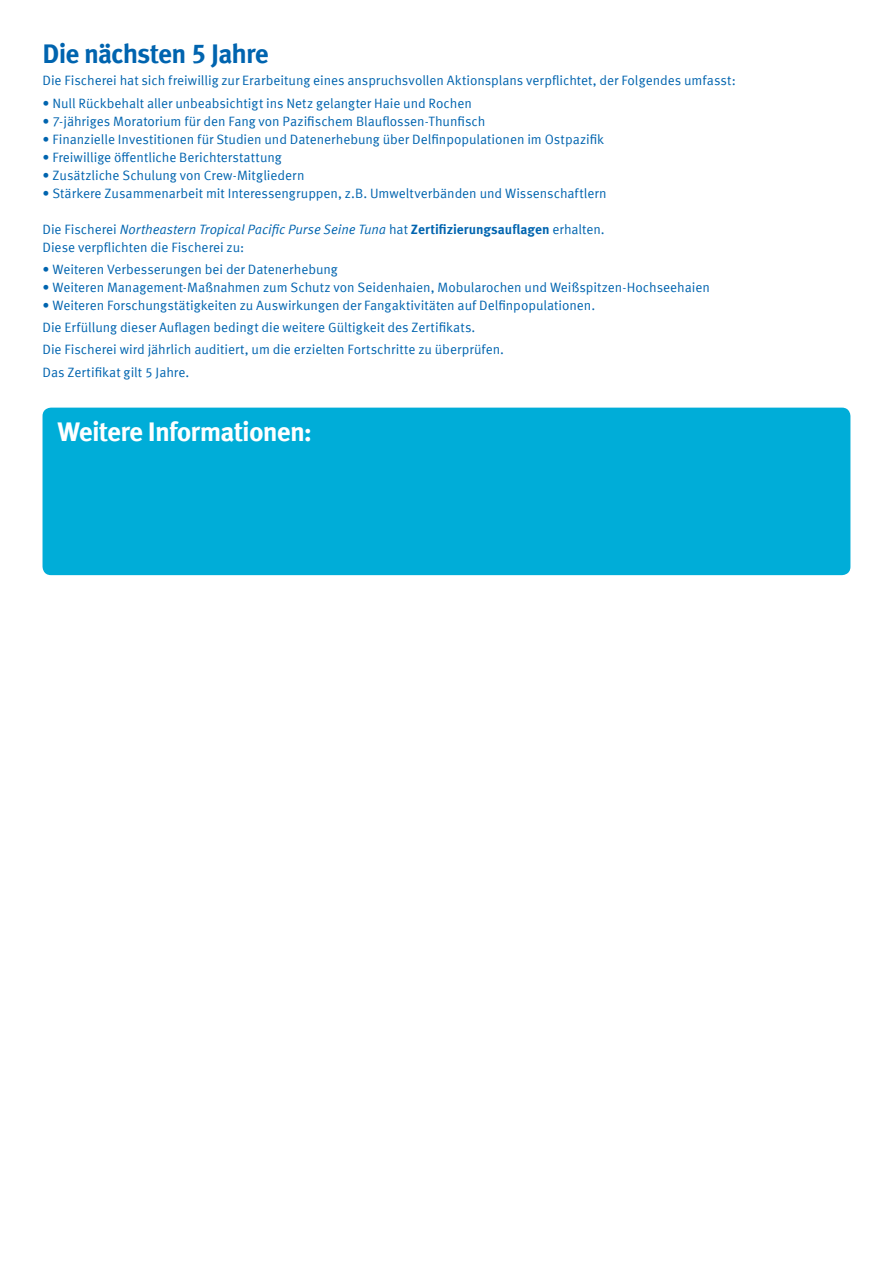
<style>
.page{position:relative;width:893px;height:1263px;background:#fff}
.page>*{position:absolute;margin:0;border:0;box-sizing:border-box;transform-origin:0 0}
.t1{font:700 27px "Meta Offc Pro";letter-spacing:-.035em;color:#fff}
.t2{font:700 27px "Meta Offc Pro";letter-spacing:-.035em;color:#0064af}
.t3{font:13.5px/22.2px "Meta Offc Pro Norm";letter-spacing:-.005em;color:#0064af}
.t4{font:13.5px "Meta Offc Pro Norm Ita";letter-spacing:-.005em;color:#0064af}
.s1{font-family:"Meta Offc Pro Norm"}
.s2{font-family:"Meta Offc Pro";font-weight:700}
</style>
<div class="page">
<div style="left:43px;top:408px;width:807px;height:167px;background:#00add8;border-radius:9px"></div>
<h1 class="t2" style="left:43px;top:33px;width:228px">Die nächsten 5 Jahre</h1>
<p class="t3" style="left:43px;top:69px;width:695px">Die Fischerei hat sich freiwillig zur Erarbeitung eines anspruchsvollen Aktionsplans verpflichtet, der Folgendes umfasst:</p>
<p class="t3" style="left:43px;top:91px;width:431px">• Null Rückbehalt aller unbeabsichtigt ins Netz gelangter Haie und Rochen</p>
<p class="t3" style="left:43px;top:109px;width:444px">• 7-jähriges Moratorium für den Fang von Pazifischem Blauflossen-Thunfisch</p>
<p class="t3" style="left:43px;top:127px;width:563px">• Finanzielle Investitionen für Studien und Datenerhebung über Delfinpopulationen im Ostpazifik</p>
<p class="t3" style="left:43px;top:145px;width:241px">• Freiwillige öffentliche Berichterstattung</p>
<p class="t3" style="left:43px;top:163px;width:263px">• Zusätzliche Schulung von Crew-Mitgliedern</p>
<p class="t3" style="left:43px;top:181px;width:566px">• Stärkere Zusammenarbeit mit Interessengruppen, z.B. Umweltverbänden und Wissenschaftlern</p>
<p class="t4" style="left:43px;top:219px;width:564px"><span class="s1">Die Fischerei</span> Northeastern Tropical Pacific Purse Seine Tuna <span class="s1">hat</span> <span class="s2">Zertifizierungsauflagen</span> <span class="s1">erhalten.</span></p>
<p class="t3" style="left:43px;top:235px;width:203px">Diese verpflichten die Fischerei zu:</p>
<p class="t3" style="left:43px;top:257px;width:297px">• Weiteren Verbesserungen bei der Datenerhebung</p>
<p class="t3" style="left:43px;top:275px;width:669px">• Weiteren Management-Maßnahmen zum Schutz von Seidenhaien, Mobularochen und Weißspitzen-Hochseehaien</p>
<p class="t3" style="left:43px;top:293px;width:554px">• Weiteren Forschungstätigkeiten zu Auswirkungen der Fangaktivitäten auf Delfinpopulationen.<br>Die Erfüllung dieser Auflagen bedingt die weitere Gültigkeit des Zertifikats.<br>Die Fischerei wird jährlich auditiert, um die erzielten Fortschritte zu überprüfen.<br>Das Zertifikat gilt 5 Jahre.</p>
<h1 class="t1" style="left:57px;top:410px;width:256px">Weitere Informationen:</h1>
</div>
